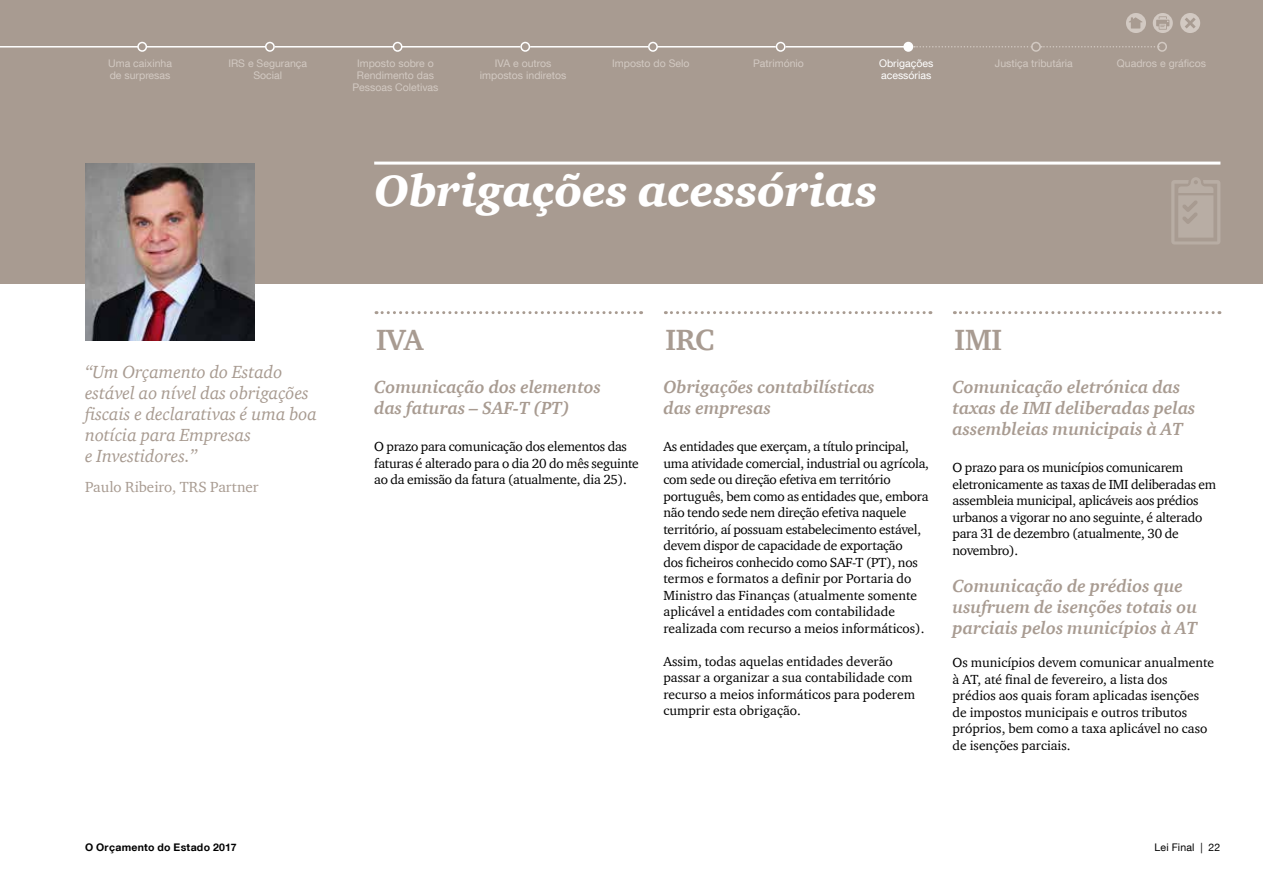
<style>
.page{position:relative;width:1263px;height:893px;background:#fff}
.page>*{position:absolute;margin:0;border:0;box-sizing:border-box;transform-origin:0 0}
.t1{font:italic 900 45px "ITC Charter Com";color:#fff}
.t2{font:700 30px "ITC Charter Com";color:#a89b91}
.t3{font:italic 700 18px/21px "ITC Charter Com";color:#a89b91}
.t4{font:italic 18px/21px "ITC Charter Com";color:#a89b91}
.t5{font:15px "ITC Charter Com";color:#a89b91}
.t6{font:13.5px/16.5px "ITC Charter Com";letter-spacing:-.02em;color:#000}
.t7{font:13.5px/16.5px "ITC Charter Com";color:#000}
.t8{font:10.5px/12px "Helvetica Neue LT Com";color:#d2c9c2;text-align:center}
.t9{font:700 10.5px "Helvetica Neue LT";letter-spacing:.03em;color:#000}
.t10{font:10.5px/12px "Helvetica Neue LT Com";color:#fff}
.t11{font:10.5px "Helvetica Neue LT Com";letter-spacing:.02em;color:#000}
</style>
<div class="page">
<div style="left:0;top:0;width:1263px;height:283px;background:#a89b91"></div>
<hr style="left:374px;top:162px;width:846px;height:3px;background:#fff">
<img style="left:85px;top:163px;width:169px;height:178px">
<svg style="left:1171px;top:177px;width:49px;height:67px"></svg>
<svg style="left:376px;top:311px;width:266px;height:3px"></svg>
<svg style="left:954px;top:311px;width:266px;height:3px"></svg>
<svg style="left:665px;top:311px;width:266px;height:3px"></svg>
<hr style="left:0;top:46px;width:138px;height:2px;background:#fff">
<hr style="left:147px;top:46px;width:118px;height:2px;background:#fff">
<hr style="left:657px;top:46px;width:119px;height:2px;background:#fff">
<hr style="left:402px;top:46px;width:118px;height:2px;background:#fff">
<svg style="left:914px;top:46px;width:117px;height:2px"></svg>
<hr style="left:275px;top:46px;width:120px;height:2px;background:#fff">
<hr style="left:785px;top:46px;width:119px;height:2px;background:#fff">
<hr style="left:530px;top:46px;width:118px;height:2px;background:#fff">
<svg style="left:1041px;top:46px;width:114px;height:2px"></svg>
<div style="left:265px;top:42px;width:10px;height:10px;border:2px solid #fff;border-radius:50%"></div>
<div style="left:1157px;top:42px;width:10px;height:10px;border:2px solid #d2c9c2;border-radius:50%"></div>
<div style="left:393px;top:42px;width:9px;height:10px;border:2px solid #fff;border-radius:50%"></div>
<div style="left:520px;top:42px;width:10px;height:10px;border:2px solid #fff;border-radius:50%"></div>
<div style="left:648px;top:42px;width:10px;height:10px;border:2px solid #fff;border-radius:50%"></div>
<div style="left:776px;top:42px;width:9px;height:10px;border:2px solid #fff;border-radius:50%"></div>
<div style="left:904px;top:43px;width:8px;height:8px;background:#fff;border-radius:50%"></div>
<div style="left:903px;top:42px;width:10px;height:10px;border:2px solid #fff;border-radius:50%"></div>
<div style="left:1031px;top:42px;width:10px;height:10px;border:2px solid #d2c9c2;border-radius:50%"></div>
<div style="left:137px;top:42px;width:10px;height:10px;border:2px solid #fff;border-radius:50%"></div>
<svg style="left:1126px;top:13px;width:20px;height:20px"></svg>
<svg style="left:1153px;top:13px;width:20px;height:20px"></svg>
<svg style="left:1180px;top:13px;width:20px;height:20px"></svg>
<p class="t8" style="left:108px;top:57px;width:65px">Uma caixinha</p>
<p class="t8" style="left:1117px;top:57px;width:91px">Quadros e gráficos</p>
<p class="t8" style="left:110px;top:69px;width:62px">de surpresas</p>
<p class="t8" style="left:228px;top:57px;width:80px">IRS e Segurança<br>Social</p>
<p class="t8" style="left:352px;top:57px;width:88px">Imposto sobre o<br>Rendimento das<br>Pessoas Coletivas</p>
<p class="t8" style="left:480px;top:57px;width:88px">IVA e outros impostos indiretos</p>
<p class="t8" style="left:612px;top:57px;width:79px">Imposto do Selo</p>
<p class="t8" style="left:753px;top:57px;width:52px">Património</p>
<p class="t10" style="left:879px;top:57px;width:56px">Obrigações acessórias</p>
<p class="t8" style="left:995px;top:57px;width:79px">Justiça tributária</p>
<h1 class="t1" style="left:374px;top:163px;width:505px">Obrigações acessórias</h1>
<h3 class="t4" style="left:85px;top:361px;width:233px">“Um Orçamento do Estado estável ao nível das obrigações fiscais e declarativas é uma boa notícia para Empresas<br>e Investidores.”</h3>
<p class="t5" style="left:85px;top:477px;width:175px">Paulo Ribeiro, TRS Partner</p>
<h2 class="t2" style="left:376px;top:321px;width:49px">IVA</h2>
<h2 class="t2" style="left:665px;top:321px;width:51px">IRC</h2>
<h2 class="t2" style="left:954px;top:321px;width:49px">IMI</h2>
<h3 class="t3" style="left:374px;top:376px;width:228px">Comunicação dos elementos das faturas – SAF-T (PT)</h3>
<p class="t6" style="left:374px;top:438px;width:266px">O prazo para comunicação dos elementos das faturas é alterado para o dia 20 do mês seguinte ao da emissão da fatura (atualmente, dia 25).</p>
<h3 class="t3" style="left:663px;top:376px;width:213px">Obrigações contabilísticas das empresas</h3>
<p class="t6" style="left:663px;top:438px;width:267px">As entidades que exerçam, a título principal, uma atividade comercial, industrial ou agrícola, com sede ou direção efetiva em território português, bem como as entidades que, embora não tendo sede nem direção efetiva naquele território, aí possuam estabelecimento estável, devem dispor de capacidade de exportação<br>dos ficheiros conhecido como SAF-T (PT), nos termos e formatos a definir por Portaria do Ministro das Finanças (atualmente somente aplicável a entidades com contabilidade realizada com recurso a meios informáticos).</p>
<p class="t7" style="left:663px;top:652px;width:253px">Assim, todas aquelas entidades deverão passar a organizar a sua contabilidade com recurso a meios informáticos para poderem cumprir esta obrigação.</p>
<h3 class="t3" style="left:952px;top:376px;width:244px">Comunicação eletrónica das taxas de IMI deliberadas pelas assembleias municipais à AT</h3>
<p class="t6" style="left:952px;top:459px;width:265px">O prazo para os municípios comunicarem eletronicamente as taxas de IMI deliberadas em assembleia municipal, aplicáveis aos prédios urbanos a vigorar no ano seguinte, é alterado para 31 de dezembro (atualmente, 30 de novembro).</p>
<h3 class="t3" style="left:952px;top:575px;width:246px">Comunicação de prédios que usufruem de isenções totais ou parciais pelos municípios à AT</h3>
<p class="t7" style="left:952px;top:654px;width:263px">Os municípios devem comunicar anualmente à AT, até final de fevereiro, a lista dos prédios aos quais foram aplicadas isenções de impostos municipais e outros tributos próprios, bem como a taxa aplicável no caso de isenções parciais.</p>
<p class="t9" style="left:85px;top:841px;width:153px">O Orçamento do Estado 2017</p>
<p class="t11" style="left:1154px;top:841px;width:67px">Lei Final | 22</p>
</div>
